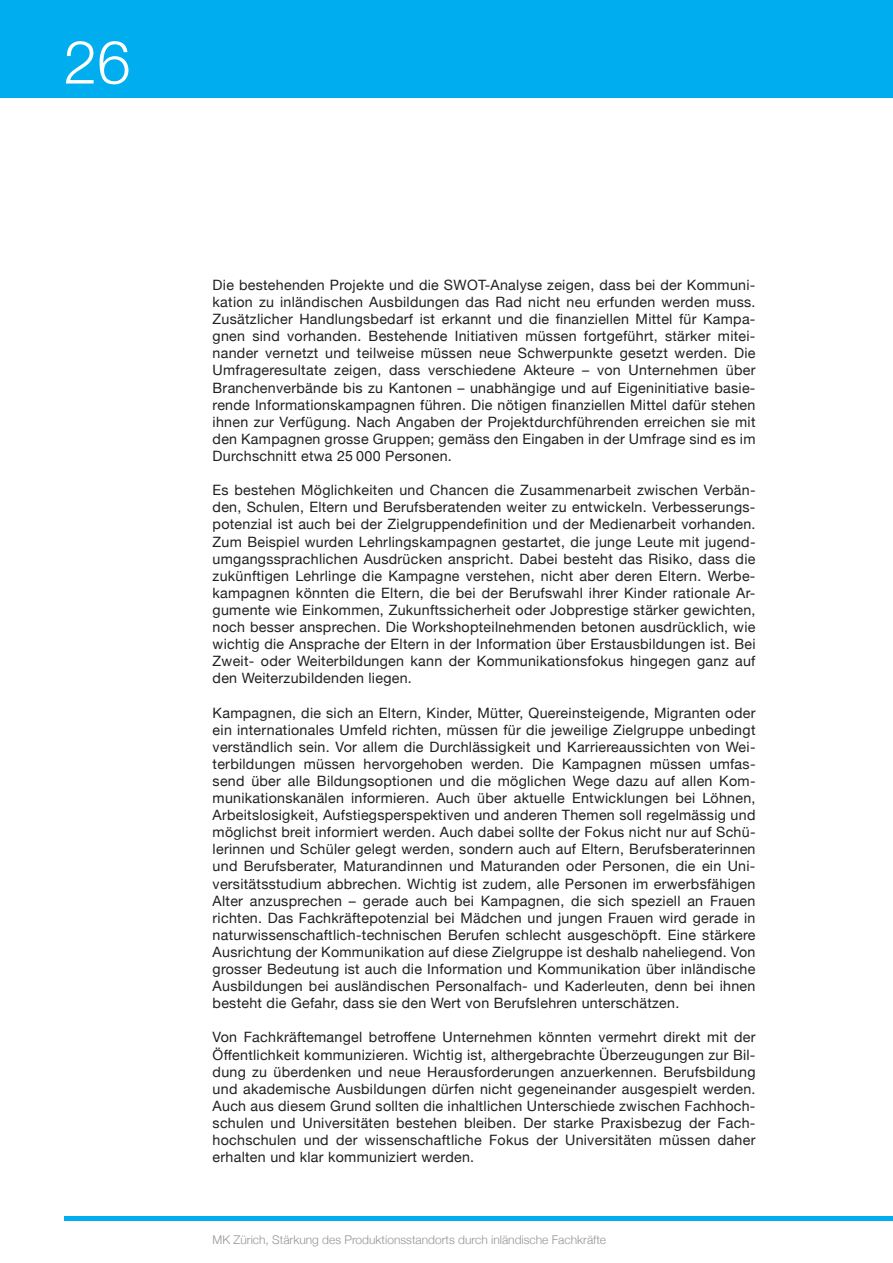
<style>
.page{position:relative;width:893px;height:1263px;background:#fff}
.page>*{position:absolute;margin:0;border:0;box-sizing:border-box;transform-origin:0 0}
.t1{font:300 60px "Helvetica Neue";color:#fff}
.t2{font:14.25px/17.1px "Helvetica Neue";letter-spacing:.02em;color:#231f20;text-align:justify}
.t3{font:300 12px "Helvetica Neue";color:#939598}
</style>
<div class="page">
<div style="left:0;top:0;width:893px;height:97px;background:#00aeef"></div>
<hr style="left:64px;top:1216px;width:829px;height:4px;background:#00aeef">
<h1 class="t1" style="left:64px;top:14px;width:68px">26</h1>
<p class="t2" style="left:213px;top:277px;width:544px">Die bestehenden Projekte und die SWOT-Analyse zeigen, dass bei der Kommuni&shy;kation zu inländischen Ausbildungen das Rad nicht neu erfunden werden muss.<br>Zusätzlicher Handlungsbedarf ist erkannt und die finanziellen Mittel für Kampa&shy;gnen sind vorhanden. Bestehende Initiativen müssen fortgeführt, stärker mitei&shy;nander vernetzt und teilweise müssen neue Schwerpunkte gesetzt werden. Die Umfrageresultate zeigen, dass verschiedene Akteure – von Unternehmen über Branchenverbände bis zu Kantonen – unabhängige und auf Eigeninitiative basie&shy;rende Informationskampagnen führen. Die nötigen finanziellen Mittel dafür stehen ihnen zur Verfügung. Nach Angaben der Projektdurchführenden erreichen sie mit den Kampagnen grosse Gruppen; gemäss den Eingaben in der Umfrage sind es im Durchschnitt etwa 25 000 Personen.</p>
<p class="t2" style="left:213px;top:482px;width:544px">Es bestehen Möglichkeiten und Chancen die Zusammenarbeit zwischen Verbän&shy;den, Schulen, Eltern und Berufsberatenden weiter zu entwickeln. Verbesserungs&shy;potenzial ist auch bei der Zielgruppendefinition und der Medienarbeit vorhanden.<br>Zum Beispiel wurden Lehrlingskampagnen gestartet, die junge Leute mit jugend&shy;umgangssprachlichen Ausdrücken anspricht. Dabei besteht das Risiko, dass die zukünftigen Lehrlinge die Kampagne verstehen, nicht aber deren Eltern. Werbe&shy;kampagnen könnten die Eltern, die bei der Berufswahl ihrer Kinder rationale Ar&shy;gumente wie Einkommen, Zukunftssicherheit oder Jobprestige stärker gewichten, noch besser ansprechen. Die Workshopteilnehmenden betonen ausdrücklich, wie wichtig die Ansprache der Eltern in der Information über Erstausbildungen ist. Bei Zweit- oder Weiterbildungen kann der Kommunikationsfokus hingegen ganz auf den Weiterzubildenden liegen.</p>
<p class="t2" style="left:213px;top:705px;width:544px">Kampagnen, die sich an Eltern, Kinder, Mütter, Quereinsteigende, Migranten oder ein internationales Umfeld richten, müssen für die jeweilige Zielgruppe unbedingt verständlich sein. Vor allem die Durchlässigkeit und Karriereaussichten von Wei&shy;terbildungen müssen hervorgehoben werden. Die Kampagnen müssen umfas&shy;send über alle Bildungsoptionen und die möglichen Wege dazu auf allen Kom&shy;munikationskanälen informieren. Auch über aktuelle Entwicklungen bei Löhnen, Arbeitslosigkeit, Aufstiegsperspektiven und anderen Themen soll regelmässig und möglichst breit informiert werden. Auch dabei sollte der Fokus nicht nur auf Schü&shy;lerinnen und Schüler gelegt werden, sondern auch auf Eltern, Berufsberaterinnen und Berufsberater, Maturandinnen und Maturanden oder Personen, die ein Uni&shy;versitätsstudium abbrechen. Wichtig ist zudem, alle Personen im erwerbsfähigen Alter anzusprechen – gerade auch bei Kampagnen, die sich speziell an Frauen richten. Das Fachkräftepotenzial bei Mädchen und jungen Frauen wird gerade in naturwissenschaftlich-technischen Berufen schlecht ausgeschöpft. Eine stärkere Ausrichtung der Kommunikation auf diese Zielgruppe ist deshalb naheliegend. Von grosser Bedeutung ist auch die Information und Kommunikation über inländische Ausbildungen bei ausländischen Personalfach- und Kaderleuten, denn bei ihnen besteht die Gefahr, dass sie den Wert von Berufslehren unterschätzen.</p>
<p class="t2" style="left:213px;top:1030px;width:544px">Von Fachkräftemangel betroffene Unternehmen könnten vermehrt direkt mit der Öffentlichkeit kommunizieren. Wichtig ist, althergebrachte Überzeugungen zur Bil&shy;dung zu überdenken und neue Herausforderungen anzuerkennen. Berufsbildung und akademische Ausbildungen dürfen nicht gegeneinander ausgespielt werden.<br>Auch aus diesem Grund sollten die inhaltlichen Unterschiede zwischen Fachhoch&shy;schulen und Universitäten bestehen bleiben. Der starke Praxisbezug der Fach&shy;hochschulen und der wissenschaftliche Fokus der Universitäten müssen daher erhalten und klar kommuniziert werden.</p>
<p class="t3" style="left:213px;top:1230px;width:395px">MK Zürich, Stärkung des Produktionsstandorts durch inländische Fachkräfte</p>
</div>
